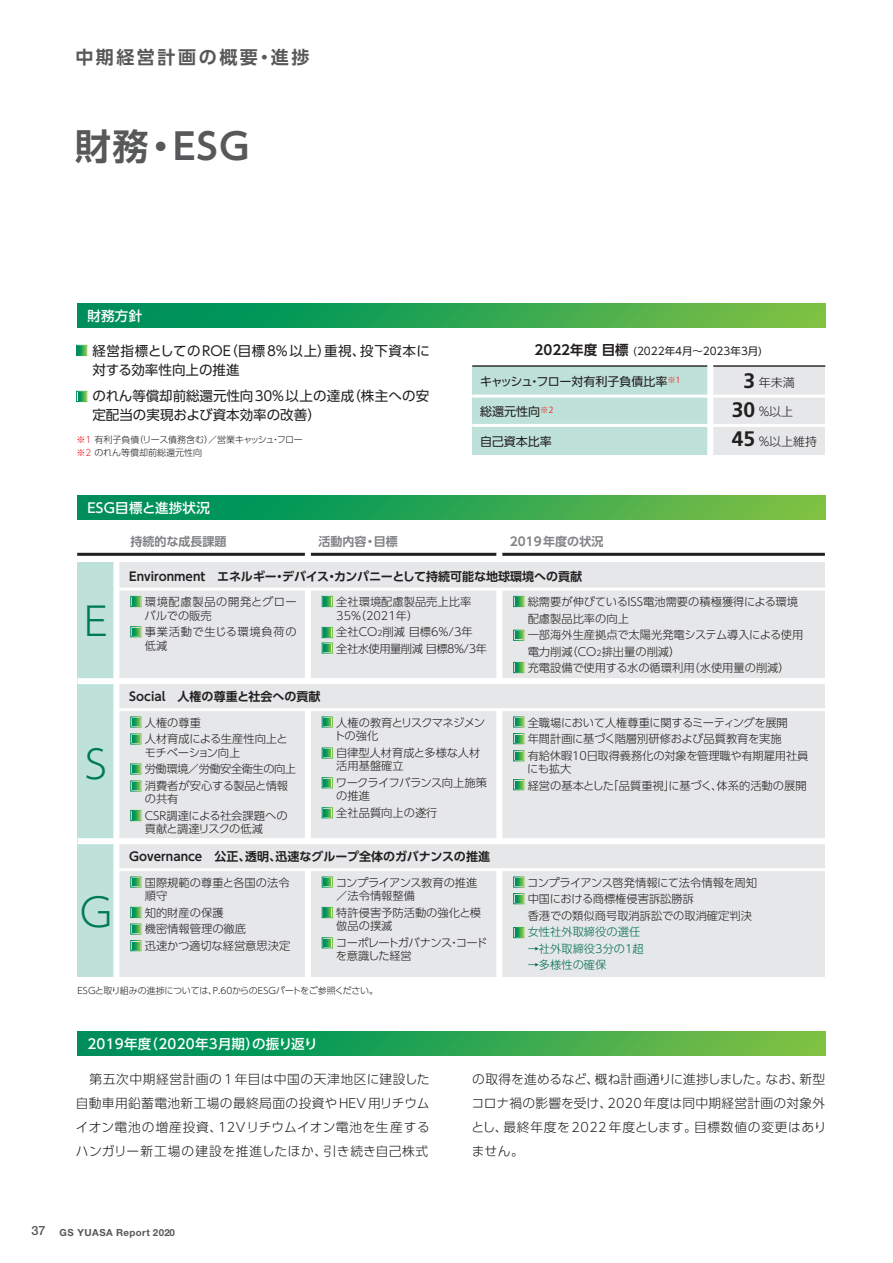
<style>
.page{position:relative;width:893px;height:1263px;background:#fff}
.page>*{position:absolute;margin:0;border:0;box-sizing:border-box;transform-origin:0 0}
.t1{font:300 39px "UD Shin Go Pro";color:#007955}
.t2{font:700 36px "UD Shin Go Pro De";color:#57585a}
.t3{font:700 21px/29.2px "Frutiger LT Std";color:#231f20;text-align:center}
.t4{font:700 18px "UD Shin Go Pro De";letter-spacing:.14em;color:#57585a}
.t5{font:13.5px/19.5px "UD Shin Go Pro";color:#231f20}
.t6{font:500 13.5px "UD Shin Go Pro";letter-spacing:.02em;color:#fff}
.t7{font:300 12.75px/24px "UD Shin Go Pro";letter-spacing:.04em;color:#231f20;text-align:justify}
.t8{font:700 12px "UD Shin Go Pro De";color:#231f20}
.t9{font:12px "UD Shin Go Pro";color:#231f20}
.t10{font:700 12px "UD Shin Go Pro De";color:#808285}
.t11{font:300 12px "UD Shin Go Pro";color:#231f20}
.t12{font:300 11.25px/16.5px "UD Shin Go Pro";color:#231f20}
.t13{font:300 11.25px/16.5px "UD Shin Go Pro";letter-spacing:-.04em;color:#231f20}
.t14{font:300 11.25px "UD Shin Go Pro";color:#016f4e}
.t15{font:300 11.25px/13.5px "UD Shin Go Pro";letter-spacing:-.05em;color:#231f20}
.t16{font:300 11.25px/13.5px "UD Shin Go Pro";letter-spacing:.03em;color:#231f20}
.t17{font:300 11.25px/13.5px "UD Shin Go Pro";letter-spacing:-.06em;color:#231f20}
.t18{font:300 11.25px/13.5px "UD Shin Go Pro";letter-spacing:-.035em;color:#231f20}
.t19{font:300 11.25px/13.5px "UD Shin Go Pro";letter-spacing:.065em;color:#231f20}
.t20{font:300 11.25px "UD Shin Go Pro";letter-spacing:-.065em;color:#231f20}
.t21{font:10.5px "UD Shin Go Pro";color:#231f20}
.t22{font:700 9.75px "Helvetica Neue LT Std";letter-spacing:.05em;color:#57585a}
.t23{font:300 9px/13.2px "UD Shin Go Pro";letter-spacing:-.01em;color:#231f20}
.s1{color:#ee1d23}
.s2{font-family:"UD Shin Go Pro De";font-weight:700;font-size:13.5px}
.s3{font-size:7.8px}
.s4{font-weight:500;font-size:12.75px}
</style>
<div class="page">
<div style="left:472px;top:366px;width:239px;height:89px;background:#bee2d9"></div>
<div style="left:710px;top:366px;width:115px;height:89px;background:#e6e7e9"></div>
<hr style="left:472px;top:365px;width:353px;height:2px;background:#231f20">
<hr style="left:472px;top:395px;width:353px;height:3px;background:#fff">
<hr style="left:472px;top:424px;width:353px;height:3px;background:#fff">
<svg style="left:78px;top:393px;width:7px;height:7px"></svg>
<svg style="left:78px;top:347px;width:7px;height:7px"></svg>
<div style="left:77px;top:304px;width:748px;height:24px;background:linear-gradient(to right,#008b5e,#7ac044)"></div>
<div style="left:77px;top:496px;width:748px;height:24px;background:linear-gradient(to right,#008b5e,#7ac044)"></div>
<div style="left:77px;top:1032px;width:748px;height:24px;background:linear-gradient(to right,#008b5e,#7ac044)"></div>
<div style="left:117px;top:562px;width:708px;height:414px;background:#e6e7e9"></div>
<div style="left:305px;top:589px;width:6px;height:93px;background:#fff"></div>
<div style="left:496px;top:589px;width:6px;height:93px;background:#fff"></div>
<div style="left:77px;top:562px;width:39px;height:415px;background:#bee2d9"></div>
<hr style="left:116px;top:588px;width:711px;height:3px;background:#fff">
<div style="left:113px;top:536px;width:6px;height:441px;background:#fff"></div>
<svg style="left:132px;top:598px;width:7px;height:7px"></svg>
<svg style="left:132px;top:628px;width:7px;height:7px"></svg>
<div style="left:77px;top:678px;width:750px;height:6px;background:#fff"></div>
<svg style="left:324px;top:598px;width:7px;height:7px"></svg>
<svg style="left:324px;top:629px;width:7px;height:7px"></svg>
<svg style="left:324px;top:644px;width:7px;height:7px"></svg>
<svg style="left:515px;top:598px;width:7px;height:7px"></svg>
<svg style="left:515px;top:632px;width:7px;height:7px"></svg>
<div style="left:513px;top:630px;width:11px;height:11px;border:1px solid #fff"></div>
<svg style="left:515px;top:664px;width:7px;height:7px"></svg>
<div style="left:305px;top:709px;width:6px;height:132px;background:#fff"></div>
<div style="left:496px;top:709px;width:6px;height:132px;background:#fff"></div>
<hr style="left:116px;top:708px;width:711px;height:3px;background:#fff">
<svg style="left:132px;top:718px;width:7px;height:7px"></svg>
<svg style="left:132px;top:735px;width:7px;height:7px"></svg>
<svg style="left:132px;top:765px;width:7px;height:7px"></svg>
<svg style="left:132px;top:782px;width:7px;height:7px"></svg>
<svg style="left:132px;top:812px;width:7px;height:7px"></svg>
<svg style="left:324px;top:718px;width:7px;height:7px"></svg>
<svg style="left:324px;top:749px;width:7px;height:7px"></svg>
<svg style="left:324px;top:779px;width:7px;height:7px"></svg>
<div style="left:322px;top:777px;width:11px;height:11px;border:1px solid #fff"></div>
<svg style="left:324px;top:809px;width:7px;height:7px"></svg>
<div style="left:322px;top:807px;width:11px;height:11px;border:1px solid #fff"></div>
<svg style="left:515px;top:718px;width:7px;height:7px"></svg>
<svg style="left:515px;top:735px;width:7px;height:7px"></svg>
<div style="left:513px;top:733px;width:11px;height:11px;border:1px solid #fff"></div>
<svg style="left:515px;top:752px;width:7px;height:7px"></svg>
<div style="left:513px;top:750px;width:11px;height:11px;border:1px solid #fff"></div>
<svg style="left:515px;top:781px;width:7px;height:7px"></svg>
<div style="left:513px;top:779px;width:11px;height:11px;border:1px solid #fff"></div>
<div style="left:77px;top:838px;width:750px;height:6px;background:#fff"></div>
<div style="left:305px;top:870px;width:6px;height:107px;background:#fff"></div>
<div style="left:496px;top:870px;width:6px;height:107px;background:#fff"></div>
<hr style="left:116px;top:868px;width:711px;height:3px;background:#fff">
<svg style="left:132px;top:878px;width:7px;height:7px"></svg>
<svg style="left:132px;top:909px;width:7px;height:7px"></svg>
<svg style="left:132px;top:925px;width:7px;height:7px"></svg>
<svg style="left:132px;top:942px;width:7px;height:7px"></svg>
<svg style="left:324px;top:878px;width:7px;height:7px"></svg>
<svg style="left:324px;top:909px;width:7px;height:7px"></svg>
<svg style="left:324px;top:939px;width:7px;height:7px"></svg>
<svg style="left:515px;top:878px;width:7px;height:7px"></svg>
<svg style="left:515px;top:895px;width:7px;height:7px"></svg>
<div style="left:513px;top:893px;width:11px;height:11px;border:1px solid #fff"></div>
<svg style="left:515px;top:929px;width:7px;height:7px"></svg>
<hr style="left:77px;top:553px;width:747px;height:3px;background:#231f20">
<div style="left:305px;top:547px;width:6px;height:14px;background:#fff"></div>
<div style="left:496px;top:547px;width:6px;height:14px;background:#fff"></div>
<div style="left:707px;top:360px;width:6px;height:100px;background:#fff"></div>
<h3 class="t4" style="left:75px;top:42px;width:235px">中期経営計画の概要・進捗</h3>
<h2 class="t2" style="left:75px;top:117px;width:175px">財務・ESG</h2>
<p class="t6" style="left:87px;top:305px;width:56px">財務方針</p>
<p class="t5" style="left:92px;top:340px;width:339px">経営指標としてのROE（目標8%以上）重視、投下資本に対する効率性向上の推進</p>
<p class="t5" style="left:92px;top:385px;width:338px">のれん等償却前総還元性向30%以上の達成（株主への安定配当の実現および資本効率の改善）</p>
<p class="t23" style="left:76px;top:433px;width:228px"><span class="s1">※1</span> 有利子負債（リース債務含む）／営業キャッシュ・フロー<span class="s1">※2</span> のれん等償却前総還元性向</p>
<p class="t6" style="left:87px;top:497px;width:124px">ESG目標と進捗状況</p>
<p class="t21" style="left:534px;top:342px;width:229px"><span class="s2">2022年度 目標</span> (2022年4月～2023年3月)</p>
<p class="t9" style="left:480px;top:372px;width:202px">キャッシュ・フロー対有利子負債比率<sup>※1</sup></p>
<p class="t9" style="left:480px;top:402px;width:75px">総還元性向<sup>※2</sup></p>
<p class="t9" style="left:480px;top:431px;width:73px">自己資本比率</p>
<h3 class="t3" style="left:731px;top:366px;width:25px">3<br>30<br>45</h3>
<p class="t11" style="left:758px;top:373px;width:37px">年未満</p>
<p class="t11" style="left:758px;top:402px;width:36px">%以上</p>
<p class="t11" style="left:758px;top:431px;width:60px">%以上維持</p>
<h1 class="t1" style="left:84px;top:589px;width:25px">E</h1>
<h1 class="t1" style="left:85px;top:733px;width:24px">S</h1>
<h1 class="t1" style="left:80px;top:880px;width:34px">G</h1>
<p class="t10" style="left:130px;top:531px;width:97px">持続的な成長課題</p>
<p class="t8" style="left:129px;top:566px;width:454px">Environment　エネルギー・デバイス・カンパニーとして持続可能な地球環境への貢献</p>
<p class="t10" style="left:318px;top:531px;width:81px">活動内容・目標</p>
<p class="t10" style="left:510px;top:531px;width:95px">2019年度の状況</p>
<p class="t16" style="left:145px;top:595px;width:153px">環境配慮製品の開発とグローバルでの販売</p>
<p class="t19" style="left:145px;top:625px;width:153px">事業活動で生じる環境負荷の低減</p>
<p class="t8" style="left:129px;top:687px;width:193px">Social　人権の尊重と社会への貢献</p>
<p class="t12" style="left:145px;top:714px;width:144px">人権の尊重<br>人材育成による生産性向上と</p>
<p class="t13" style="left:145px;top:744px;width:153px">モチベーション向上<br>労働環境／労働安全衛生の向上消費者が安心する製品と情報</p>
<p class="t12" style="left:145px;top:790px;width:144px">の共有<br>CSR調達による社会課題への</p>
<p class="t20" style="left:145px;top:820px;width:120px">貢献と調達リスクの低減</p>
<p class="t12" style="left:336px;top:595px;width:136px;line-height:13.5px">全社環境配慮製品売上比率<br>35％（2021年）</p>
<p class="t13" style="left:336px;top:623px;width:152px">全社CO<span class="s3">2</span>削減 目標6％/3年<br>全社水使用量削減 目標8％/3年</p>
<p class="t17" style="left:334px;top:715px;width:152px">人権の教育とリスクマネジメントの強化</p>
<p class="t12" style="left:336px;top:745px;width:146px;line-height:13.5px">自律型人材育成と多様な人材活用基盤確立</p>
<p class="t18" style="left:336px;top:775px;width:153px">ワークライフバランス向上施策の推進</p>
<p class="t12" style="left:336px;top:804px;width:103px">全社品質向上の遂行</p>
<p class="t8" style="left:129px;top:847px;width:362px">Governance　公正、透明、迅速なグループ全体のガバナンスの推進</p>
<p class="t12" style="left:145px;top:875px;width:146px;line-height:13.5px">国際規範の尊重と各国の法令順守</p>
<p class="t12" style="left:145px;top:904px;width:147px">知的財産の保護<br>機密情報管理の徹底<br>迅速かつ適切な経営意思決定</p>
<p class="t12" style="left:336px;top:875px;width:143px;line-height:13.5px">コンプライアンス教育の推進／法令情報整備</p>
<p class="t12" style="left:336px;top:905px;width:146px;line-height:13.5px">特許侵害予防活動の強化と模倣品の撲滅</p>
<p class="t15" style="left:336px;top:935px;width:153px">コーポレートガバナンス・コードを意識した経営</p>
<p class="t12" style="left:527px;top:593px;width:277px">総需要が伸びているISS電池需要の積極獲得による環境配慮製品比率の向上<br>一部海外生産拠点で太陽光発電システム導入による使用電力削減（CO<span class="s3">2</span>排出量の削減）<br>充電設備で使用する水の循環利用（水使用量の削減）</p>
<p class="t12" style="left:527px;top:714px;width:282px">全職場において人権尊重に関するミーティングを展開<br>年間計画に基づく階層別研修および品質教育を実施<br>有給休暇10日取得義務化の対象を管理職や有期雇用社員</p>
<p class="t12" style="left:527px;top:760px;width:281px">にも拡大<br>経営の基本とした「品質重視」に基づく、体系的活動の展開</p>
<p class="t12" style="left:527px;top:874px;width:231px">コンプライアンス啓発情報にて法令情報を周知中国における商標権侵害訴訟勝訴<br>香港での類似商号取消訴訟での取消確定判決</p>
<p class="t14" style="left:527px;top:923px;width:114px">女性社外取締役の選任</p>
<p class="t14" style="left:527px;top:939px;width:118px">→社外取締役3分の1超</p>
<p class="t14" style="left:527px;top:956px;width:80px">→多様性の確保</p>
<p class="t23" style="left:77px;top:983px;width:302px">ESGと取り組みの進捗については、P.60からのESGパートをご参照ください。</p>
<p class="t6" style="left:87px;top:1033px;width:232px">2019年度（2020年3月期）の振り返り</p>
<p class="t7" style="left:76px;top:1067px;width:355px">　第五次中期経営計画の1年目は中国の天津地区に建設した自動車用鉛蓄電池新工場の最終局面の投資やHEV用リチウムイオン電池の増産投資、12Vリチウムイオン電池を生産するハンガリー新工場の建設を推進したほか、引き続き自己株式</p>
<p class="t7" style="left:471px;top:1067px;width:356px">の取得を進めるなど、概ね計画通りに進捗しました。なお、新型コロナ禍の影響を受け、2020年度は同中期経営計画の対象外とし、最終年度を2022年度とします。目標数値の変更はありません。</p>
<p class="t22" style="left:32px;top:1226px;width:145px"><span class="s4">37</span> GS YUASA Report 2020</p>
</div>
